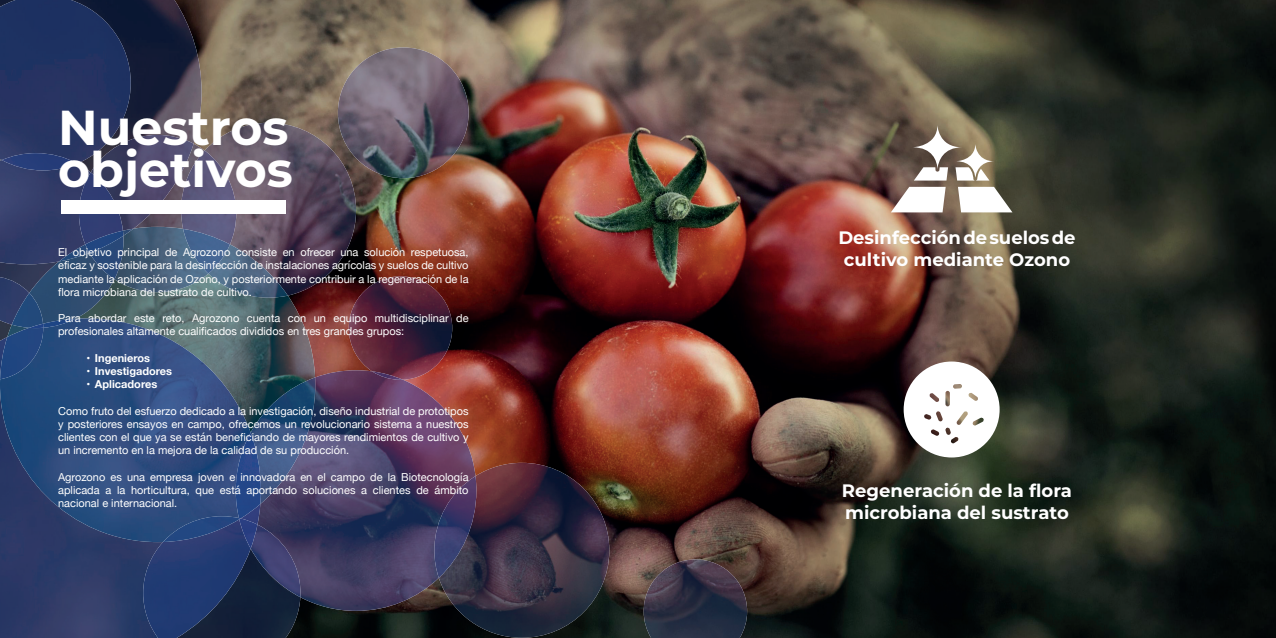
<style>
.page{position:relative;width:1276px;height:638px;background:#fff}
.page>*{position:absolute;margin:0;border:0;box-sizing:border-box;transform-origin:0 0}
.t1{font:700 49px/41px "Montserrat";color:#fff}
.t2{font:700 18px/21.6px "Montserrat";color:#fff}
.t3{font:11px/13.2px "Helvetica Neue";color:#fff;text-align:justify}
.t4{font:700 11px "Helvetica Neue";color:#fff}
</style>
<div class="page">
<img style="left:202px;top:0;width:1074px;height:638px">
<svg style="left:891px;top:187px;width:54px;height:25px"></svg>
<svg style="left:958px;top:187px;width:54px;height:25px"></svg>
<svg style="left:912px;top:125px;width:82px;height:56px"></svg>
<svg style="left:903px;top:361px;width:96px;height:96px"></svg>
<img style="left:114px;top:292px;width:201px;height:85px">
<img style="left:257px;top:370px;width:218px;height:241px">
<img style="left:251px;top:377px;width:64px;height:127px">
<img style="left:349px;top:276px;width:103px;height:104px">
<img style="left:372px;top:371px;width:31px;height:9px">
<img style="left:643px;top:559px;width:104px;height:79px">
<img style="left:114px;top:231px;width:91px;height:61px">
<img style="left:251px;top:597px;width:49px;height:41px">
<img style="left:251px;top:524px;width:49px;height:73px">
<img style="left:131px;top:0;width:71px;height:151px">
<img style="left:91px;top:135px;width:103px;height:96px">
<svg style="left:123px;top:229px;width:10px;height:7px"></svg>
<img style="left:0;top:542px;width:143px;height:96px">
<img style="left:0;top:318px;width:251px;height:224px">
<img style="left:257px;top:518px;width:3px;height:6px">
<img style="left:236px;top:432px;width:25px;height:86px">
<img style="left:0;top:328px;width:43px;height:51px">
<img style="left:143px;top:519px;width:108px;height:119px">
<img style="left:163px;top:516px;width:76px;height:26px">
<img style="left:239px;top:518px;width:18px;height:30px">
<img style="left:205px;top:123px;width:151px;height:173px">
<img style="left:208px;top:244px;width:80px;height:54px">
<img style="left:181px;top:151px;width:55px;height:93px">
<img style="left:183px;top:229px;width:47px;height:45px">
<img style="left:439px;top:463px;width:170px;height:175px">
<img style="left:434px;top:476px;width:42px;height:102px">
<img style="left:338px;top:47px;width:130px;height:131px;border-radius:65px">
<img style="left:0;top:264px;width:29px;height:13px">
<img style="left:29px;top:264px;width:85px;height:60px">
<img style="left:0;top:277px;width:29px;height:48px">
<img style="left:12px;top:293px;width:31px;height:35px">
<img style="left:90px;top:253px;width:33px;height:26px">
<img style="left:0;top:163px;width:91px;height:101px">
<img style="left:59px;top:244px;width:31px;height:17px">
<img style="left:79px;top:172px;width:44px;height:72px">
<img style="left:85px;top:231px;width:38px;height:22px">
<img style="left:43px;top:319px;width:32px;height:9px">
<img style="left:29px;top:324px;width:14px;height:4px">
<img style="left:0;top:0;width:131px;height:163px">
<img style="left:2px;top:153px;width:75px;height:17px">
<div style="left:61px;top:200px;width:224px;height:14px;background:#fff"></div>
<h1 class="t1" style="left:58px;top:105px;width:236px">Nuestros objetivos</h1>
<p class="t3" style="left:58px;top:246px;width:412px">El objetivo principal de Agrozono consiste en ofrecer una solución respetuosa, eficaz y sostenible para la desinfección de instalaciones agrícolas y suelos de cultivo mediante la aplicación de Ozono, y posteriormente contribuir a la regeneración de la flora microbiana del sustrato de cultivo.</p>
<p class="t3" style="left:58px;top:312px;width:412px">Para abordar este reto, Agrozono cuenta con un equipo multidisciplinar de profesionales altamente cualificados divididos en tres grandes grupos:</p>
<p class="t4" style="left:86px;top:349px;width:65px">• Ingenieros</p>
<p class="t4" style="left:86px;top:362px;width:87px">• Investigadores</p>
<p class="t4" style="left:86px;top:375px;width:72px">• Aplicadores</p>
<p class="t3" style="left:58px;top:405px;width:412px">Como fruto del esfuerzo dedicado a la investigación, diseño industrial de prototipos y posteriores ensayos en campo, ofrecemos un revolucionario sistema a nuestros clientes con el que ya se están beneficiando de mayores rendimientos de cultivo y un incremento en la mejora de la calidad de su producción.</p>
<p class="t3" style="left:58px;top:471px;width:412px">Agrozono es una empresa joven e innovadora en el campo de la Biotecnología aplicada a la horticultura, que está aportando soluciones a clientes de ámbito nacional e internacional.</p>
<h2 class="t2" style="left:838px;top:226px;width:239px">Desinfección de suelos de cultivo mediante Ozono</h2>
<h2 class="t2" style="left:842px;top:479px;width:232px">Regeneración de la flora microbiana del sustrato</h2>
</div>
